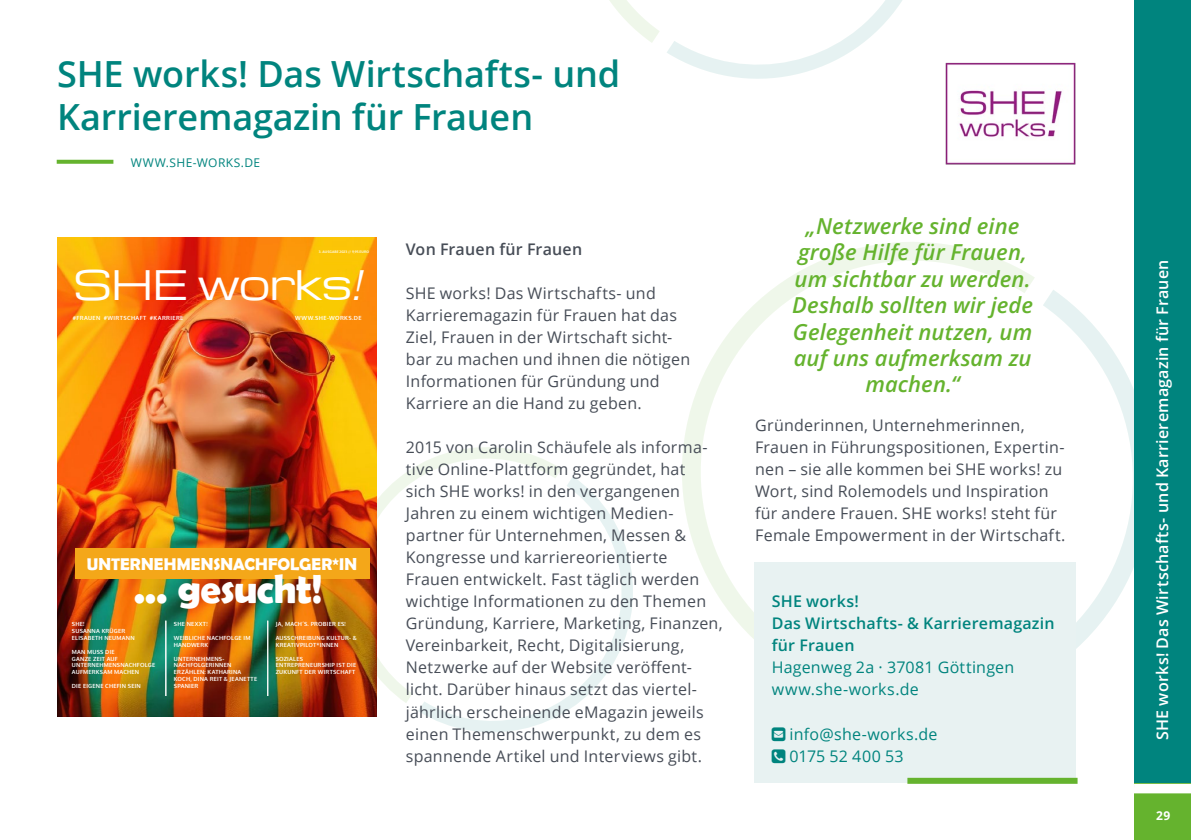
<style>
.page{position:relative;width:1191px;height:840px;background:#fff}
.page>*{position:absolute;margin:0;border:0;box-sizing:border-box;transform-origin:0 0}
.t1{font:700 40.8px "Berlin Sans FB Demi";letter-spacing:-.015em;color:#fff}
.t2{font:39.8px "Michroma";letter-spacing:-.025em;color:#fff}
.t3{font:600 36px/43.2px "Open Sans";letter-spacing:-.005em;color:#00847e}
.t4{font:italic 600 22px/26.4px "Open Sans";letter-spacing:.005em;color:#65b32e;text-align:center}
.t5{font:700 17px "Berlin Sans FB Demi";letter-spacing:.01em;color:#fff}
.t6{font:16px/22px "Open Sans";letter-spacing:.015em;color:#474d57}
.t7{font:16px/22px "Open Sans";letter-spacing:.015em;color:#00847e}
.t8{font:600 16px "Open Sans";letter-spacing:.015em;color:#fff}
.t9{font:600 16px/22px "Open Sans";letter-spacing:.015em;color:#00847e}
.t10{font:600 16px "Open Sans";letter-spacing:.015em;color:#474d57}
.t11{font:12px "Open Sans";letter-spacing:.03em;color:#00847e}
.t12{font:700 12px "Open Sans";color:#fff}
.t13{font:700 5.6px/6.8px "Oxygen";letter-spacing:.035em;color:#fff}
.t14{font:700 5.6px "Oxygen";letter-spacing:.065em;color:#fff}
.t15{font:700 3.4px "Oxygen";letter-spacing:.03em;color:#fff}
.s1{font-style:italic}
</style>
<div class="page">
<svg style="left:418px;top:477px;width:215px;height:255px"></svg>
<svg style="left:376px;top:445px;width:185px;height:257px"></svg>
<div style="left:1134px;top:0;width:57px;height:839px;background:#00847e"></div>
<svg style="left:1043px;top:290px;width:91px;height:420px"></svg>
<svg style="left:682px;top:242px;width:353px;height:397px"></svg>
<div style="left:1134px;top:783px;width:57px;height:56px;background:#65b32e"></div>
<div style="left:1134px;top:783px;width:57px;height:6px;background:#fff"></div>
<svg style="left:609px;top:0;width:293px;height:79px"></svg>
<img style="left:57px;top:238px;width:319px;height:477px">
<div style="left:75px;top:548px;width:294px;height:30px;background:#f4a719"></div>
<hr style="left:165px;top:620px;width:1px;height:75px;background:#fff">
<hr style="left:267px;top:620px;width:1px;height:75px;background:#fff">
<img style="left:945px;top:62px;width:131px;height:103px">
<div style="left:1067px;top:786px;width:124px;height:6px;background:#fff"></div>
<div style="left:754px;top:562px;width:321px;height:220px;background:#e8f2f2"></div>
<svg style="left:57px;top:160px;width:56px;height:4px"></svg>
<div style="left:907px;top:777px;width:170px;height:6px;background:#65b32e"></div>
<h3 class="t3" style="left:57px;top:52px;width:564px">SHE works! Das Wirtschafts- und<br>Karrieremagazin für Frauen</h3>
<p class="t11" style="left:131px;top:154px;width:131px">WWW.SHE-WORKS.DE</p>
<p class="t15" style="left:319px;top:250px;width:52px">3. AUSGABE 2023 // 9,95 EURO</p>
<h2 class="t2" style="left:73px;top:263px;width:303px">SHE works<span class="s1">!</span></h2>
<p class="t14" style="left:73px;top:314px;width:112px">#FRAUEN #WIRTSCHAFT #KARRIERE</p>
<p class="t14" style="left:295px;top:314px;width:68px">WWW.SHE-WORKS.DE</p>
<p class="t5" style="left:87px;top:553px;width:272px">UNTERNEHMENSNACHFOLGER*IN</p>
<h1 class="t1" style="left:134px;top:565px;width:190px">... gesucht!</h1>
<p class="t13" style="left:72px;top:621px;width:64px">SHE!<br>SUSANNA KRÜGER<br>ELISABETH NEUMANN</p>
<p class="t13" style="left:72px;top:648px;width:85px">MAN MUSS DIE<br>GANZE ZEIT AUF<br>UNTERNEHMENSNACHFOLGE<br>AUFMERKSAM MACHEN</p>
<p class="t13" style="left:72px;top:682px;width:70px">DIE EIGENE CHEFIN SEIN</p>
<p class="t13" style="left:276px;top:621px;width:71px">JA, MACH´S. PROBIER ES!</p>
<p class="t13" style="left:276px;top:634px;width:82px">AUSSCHREIBUNG KULTUR- &amp;<br>KREATIVPILOT*INNEN</p>
<p class="t13" style="left:276px;top:655px;width:82px">SOZIALES<br>ENTREPRENEURSHIP IST DIE<br>ZUKUNFT DER WIRTSCHAFT</p>
<p class="t13" style="left:174px;top:621px;width:35px">SHE NEXXT!</p>
<p class="t13" style="left:174px;top:634px;width:78px">WEIBLICHE NACHFOLGE IM<br>HANDWERK</p>
<p class="t13" style="left:174px;top:655px;width:85px">UNTERNEHMENS-<br>NACHFOLGERINNEN<br>ERZÄHLEN: KATHARINA<br>KOCH, DINA REIT &amp; JEANETTE<br>SPANIER</p>
<p class="t10" style="left:406px;top:238px;width:178px">Von Frauen für Frauen</p>
<p class="t6" style="left:406px;top:281px;width:286px">SHE works! Das Wirtschafts- und Karrieremagazin für Frauen hat das Ziel, Frauen in der Wirtschaft sicht&shy;bar zu machen und ihnen die nötigen Informationen für Gründung und Karriere an die Hand zu geben.</p>
<p class="t6" style="left:406px;top:435px;width:318px">2015 von Carolin Schäufele als informa&shy;tive Online-Plattform gegründet, hat<br>sich SHE works! in den vergangenen Jahren zu einem wichtigen Medien&shy;partner für Unternehmen, Messen &amp; Kongresse und karriereorientierte Frauen entwickelt. Fast täglich werden wichtige Informationen zu den Themen Gründung, Karriere, Marketing, Finanzen, Vereinbarkeit, Recht, Digitalisierung, Netzwerke auf der Website veröffent&shy;licht. Darüber hinaus setzt das viertel&shy;jährlich erscheinende eMagazin jeweils einen Themenschwerpunkt, zu dem es spannende Artikel und Interviews gibt.</p>
<h3 class="t4" style="left:792px;top:212px;width:242px">„Netzwerke sind eine große Hilfe für Frauen, um sichtbar zu werden.<br>Deshalb sollten wir jede<br>Gelegenheit nutzen, um auf uns aufmerksam zu machen.“</h3>
<p class="t6" style="left:755px;top:413px;width:312px">Gründerinnen, Unternehmerinnen, Frauen in Führungspositionen, Expertin&shy;nen – sie alle kommen bei SHE works! zu Wort, sind Rolemodels und Inspiration für andere Frauen. SHE works! steht für Female Empowerment in der Wirtschaft.</p>
<p class="t9" style="left:771px;top:590px;width:284px">SHE works!<br>Das Wirtschafts- &amp; Karrieremagazin für Frauen</p>
<p class="t7" style="left:771px;top:655px;width:244px">Hagenweg 2a · 37081 Göttingen www.she-works.de</p>
<p class="t7" style="left:789px;top:721px;width:149px">info@she-works.de<br>0175 52 400 53</p>
<p class="t8" style="left:1151px;top:739px;width:482px;rotate:-90deg">SHE works! Das Wirtschafts- und Karrieremagazin für Frauen</p>
<p class="t12" style="left:1156px;top:806px;width:16px">29</p>
</div>
